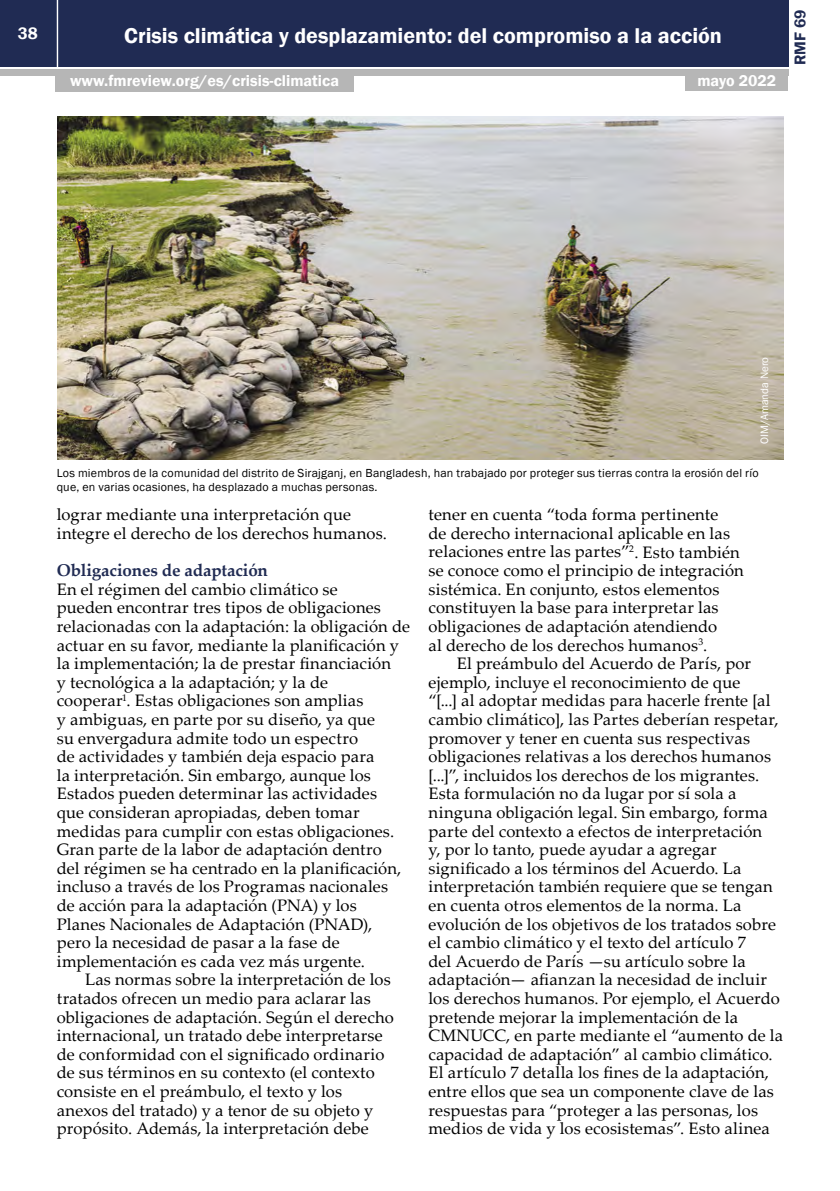
<style>
.page{position:relative;width:840px;height:1191px;background:#fff}
.page>*{position:absolute;margin:0;border:0;box-sizing:border-box;transform-origin:0 0}
.t1{font:600 22px "Franklin Gothic";color:#fff}
.t2{font:700 17px "Palatino Linotype";letter-spacing:-.01em;color:#202b53}
.t3{font:600 17px "Franklin Gothic";color:#fff}
.t4{font:16.6px/18.6px "Palatino Linotype";letter-spacing:.01em;color:#000}
.t5{font:600 16px "Franklin Gothic";color:#fff}
.t6{font:600 16px "Franklin Gothic";color:#202b53}
.t7{font:12px/14.4px "Franklin Gothic";letter-spacing:.02em;color:#000}
.t8{font:11px "Franklin Gothic";color:#fff}
</style>
<div class="page">
<div style="left:0;top:0;width:787px;height:66px;background:#202b53"></div>
<div style="left:0;top:69px;width:787px;height:6px;background:#b6b6b6"></div>
<hr style="left:57px;top:0;width:1px;height:67px;background:#fff">
<div style="left:685px;top:73px;width:102px;height:18px;background:#b6b6b6"></div>
<div style="left:55px;top:74px;width:298px;height:18px;background:#b6b6b6"></div>
<img style="left:57px;top:116px;width:725px;height:343px">
<p class="t3" style="left:18px;top:23px;width:21px">38</p>
<h1 class="t1" style="left:124px;top:22px;width:599px">Crisis climática y desplazamiento: del compromiso a la acción</h1>
<p class="t5" style="left:70px;top:71px;width:270px">www.fmreview.org/es/crisis-climatica</p>
<p class="t5" style="left:697px;top:71px;width:80px">mayo 2022</p>
<p class="t6" style="left:789px;top:65px;width:57px;rotate:-90deg">RMF 69</p>
<p class="t8" style="left:757px;top:444px;width:88px;rotate:-90deg">OIM/Amanda Nero</p>
<p class="t7" style="left:57px;top:466px;width:703px">Los miembros de la comunidad del distrito de Sirajganj, en Bangladesh, han trabajado por proteger sus tierras contra la erosión del río que, en varias ocasiones, ha desplazado a muchas personas.</p>
<p class="t4" style="left:57px;top:505px;width:331px">lograr mediante una interpretación que integre el derecho de los derechos humanos.</p>
<p class="t2" style="left:57px;top:558px;width:213px">Obligaciones de adaptación</p>
<p class="t4" style="left:57px;top:579px;width:354px">En el régimen del cambio climático se<br>pueden encontrar tres tipos de obligaciones relacionadas con la adaptación: la obligación de actuar en su favor, mediante la planificación y la implementación; la de prestar financiación<br>y tecnológica a la adaptación; y la de<br>cooperar<sup>1</sup>. Estas obligaciones son amplias<br>y ambiguas, en parte por su diseño, ya que<br>su envergadura admite todo un espectro<br>de actividades y también deja espacio para<br>la interpretación. Sin embargo, aunque los Estados pueden determinar las actividades<br>que consideran apropiadas, deben tomar medidas para cumplir con estas obligaciones.<br>Gran parte de la labor de adaptación dentro<br>del régimen se ha centrado en la planificación, incluso a través de los Programas nacionales de acción para la adaptación (PNA) y los<br>Planes Nacionales de Adaptación (PNAD), pero la necesidad de pasar a la fase de implementación es cada vez más urgente.</p>
<p class="t4" style="left:57px;top:969px;width:338px;text-indent:28px">Las normas sobre la interpretación de los tratados ofrecen un medio para aclarar las obligaciones de adaptación. Según el derecho internacional, un tratado debe interpretarse de conformidad con el significado ordinario de sus términos en su contexto (el contexto consiste en el preámbulo, el texto y los anexos del tratado) y a tenor de su objeto y propósito. Además, la interpretación debe</p>
<p class="t4" style="left:428px;top:504px;width:317px">tener en cuenta “toda forma pertinente<br>de derecho internacional aplicable en las relaciones entre las partes”<sup>2</sup>. Esto también se conoce como el principio de integración sistémica. En conjunto, estos elementos constituyen la base para interpretar las obligaciones de adaptación atendiendo<br>al derecho de los derechos humanos<sup>3</sup>.</p>
<p class="t4" style="left:428px;top:653px;width:356px;text-indent:28px">El preámbulo del Acuerdo de París, por ejemplo, incluye el reconocimiento de que<br>“[...] al adoptar medidas para hacerle frente [al cambio climático], las Partes deberían respetar, promover y tener en cuenta sus respectivas obligaciones relativas a los derechos humanos [...]”, incluidos los derechos de los migrantes.<br>Esta formulación no da lugar por sí sola a ninguna obligación legal. Sin embargo, forma parte del contexto a efectos de interpretación<br>y, por lo tanto, puede ayudar a agregar significado a los términos del Acuerdo. La interpretación también requiere que se tengan en cuenta otros elementos de la norma. La evolución de los objetivos de los tratados sobre el cambio climático y el texto del artículo 7<br>del Acuerdo de París —su artículo sobre la adaptación— afianzan la necesidad de incluir los derechos humanos. Por ejemplo, el Acuerdo pretende mejorar la implementación de la CMNUCC, en parte mediante el “aumento de la capacidad de adaptación” al cambio climático.<br>El artículo 7 detalla los fines de la adaptación, entre ellos que sea un componente clave de las respuestas para “proteger a las personas, los medios de vida y los ecosistemas”. Esto alinea</p>
</div>
